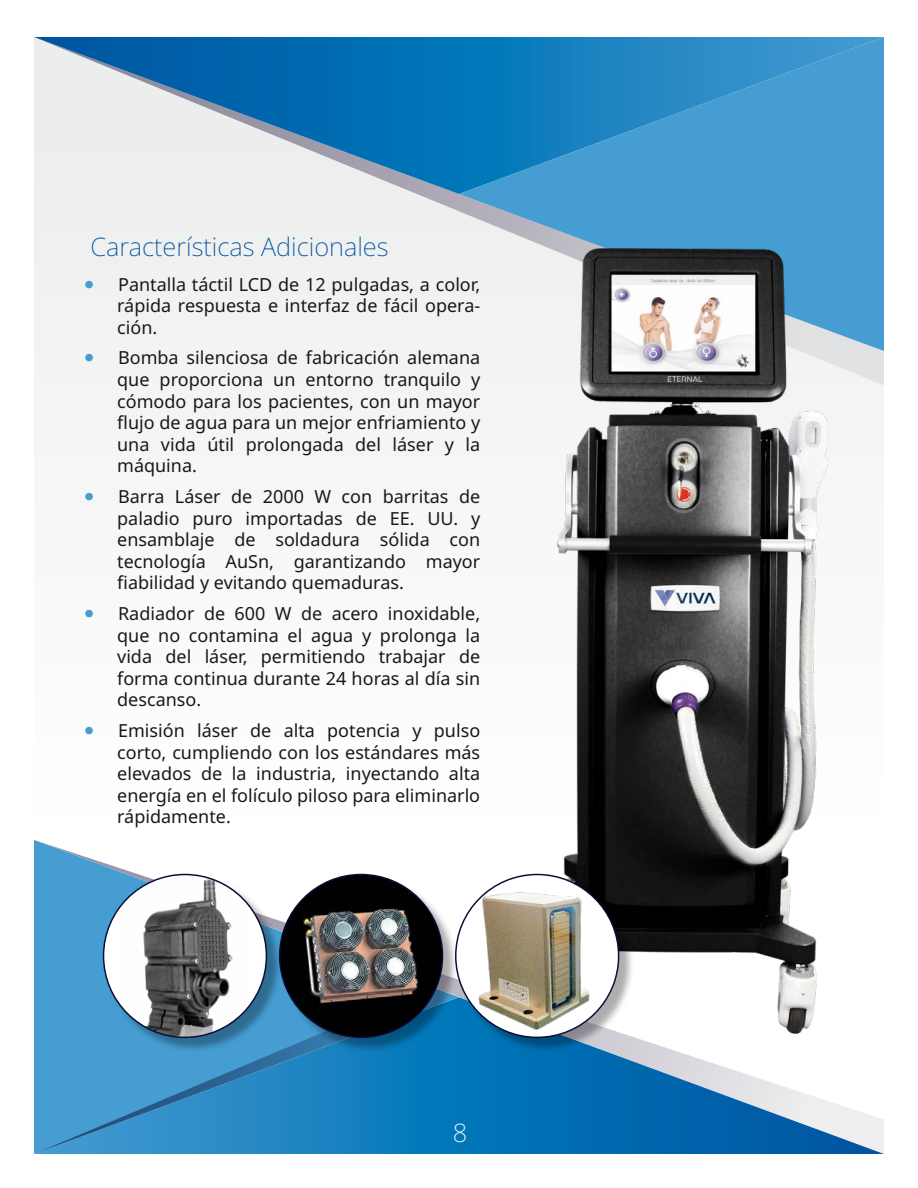
<style>
.page{position:relative;width:918px;height:1188px;background:#fff}
.page>*{position:absolute;margin:0;border:0;box-sizing:border-box;transform-origin:0 0}
.t1{font:200 25.5px "Noto Sans";color:#0053a0}
.t2{font:200 25.5px "Noto Sans";color:#fff}
.t3{font:18px/21.6px "Noto Sans";color:#1a171c;text-align:justify}
.s1{font-family:"Myriad Pro";font-size:36px;color:#459dd2}
</style>
<div class="page">
<div style="left:34px;top:37px;width:850px;height:1114px;background:#f7f7f8"></div>
<div style="left:34px;top:194px;width:425px;height:18px;background:#efefef"></div>
<svg style="left:34px;top:37px;width:425px;height:157px"></svg>
<svg style="left:459px;top:37px;width:425px;height:186px;background:#3090c9"></svg>
<svg style="left:459px;top:1054px;width:425px;height:100px"></svg>
<svg style="left:34px;top:840px;width:100px;height:147px;background:#61abd8"></svg>
<svg style="left:34px;top:987px;width:425px;height:167px;background:#268ac5"></svg>
<img style="left:487px;top:200px;width:397px;height:854px">
<img style="left:285px;top:873px;width:193px;height:188px">
<img style="left:280px;top:875px;width:163px;height:162px;border-radius:81px">
<img style="left:102px;top:873px;width:183px;height:257px">
<div style="left:104px;top:875px;width:162px;height:162px;background:#fff;border-radius:50%"></div>
<img style="left:117px;top:875px;width:128px;height:162px">
<img style="left:454px;top:873px;width:183px;height:183px">
<svg style="left:456px;top:875px;width:163px;height:162px"></svg>
<img style="left:464px;top:881px;width:142px;height:150px">
<h1 class="t1" style="left:90px;top:232px;width:300px">Características Adicionales</h1>
<p class="t3" style="left:117px;top:274px;width:365px;text-indent:-33px"><span class="s1">•</span> Pantalla táctil LCD de 12 pulgadas, a color, rápida respuesta e interfaz de fácil opera&shy;ción.</p>
<p class="t3" style="left:117px;top:347px;width:365px;text-indent:-33px"><span class="s1">•</span> Bomba silenciosa de fabricación alemana que proporciona un entorno tranquilo y cómodo para los pacientes, con un mayor flujo de agua para un mejor enfriamiento y una vida útil prolongada del láser y la máquina.</p>
<p class="t3" style="left:117px;top:486px;width:365px;text-indent:-33px"><span class="s1">•</span> Barra Láser de 2000 W con barritas de paladio puro importadas de EE. UU. y ensamblaje de soldadura sólida con tecnología AuSn, garantizando mayor fiabilidad y evitando quemaduras.</p>
<p class="t3" style="left:117px;top:603px;width:365px;text-indent:-33px"><span class="s1">•</span> Radiador de 600 W de acero inoxidable, que no contamina el agua y prolonga la vida del láser, permitiendo trabajar de forma continua durante 24 horas al día sin descanso.</p>
<p class="t3" style="left:117px;top:720px;width:365px;text-indent:-33px"><span class="s1">•</span> Emisión láser de alta potencia y pulso corto, cumpliendo con los estándares más elevados de la industria, inyectando alta energía en el folículo piloso para eliminarlo rápidamente.</p>
<h1 class="t2" style="left:453px;top:1118px;width:16px">8</h1>
</div>
